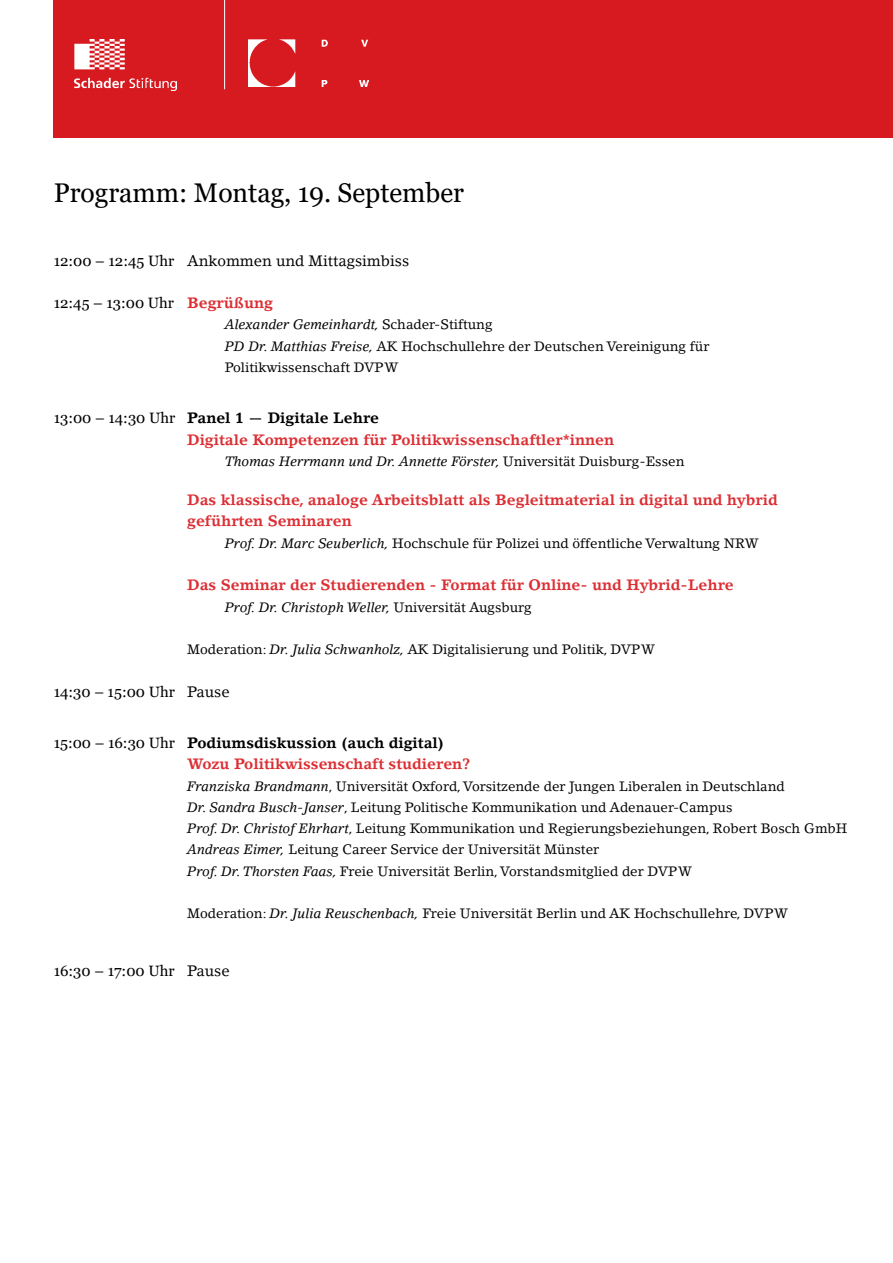
<style>
.page{position:relative;width:893px;height:1263px;background:#fff}
.page>*{position:absolute;margin:0;border:0;box-sizing:border-box;transform-origin:0 0}
.t1{font:27px "Georgia";color:#000}
.Aufzählungszeichen{font:700 15px "Lino Letter Std";color:#dc2f34}
.Absatzformat_5{font:700 15px "Lino Letter Std";color:#dc2f34}
.Aufzählungszeichen-2{font:700 15px "Lino Letter Std";color:#000}
.t2{font:15px "Georgia";color:#000}
.t3{font:15px "Lino Letter Std";color:#000}
.Absatzformat_5-2{font:13.5px "Lino Letter Std";color:#000}
.Absatzformat_3{font:italic 13.5px "Lino Letter Std";color:#000}
.Absatzformat_3-2{font:13.5px "Lino Letter Std";color:#000}
.Aufzählungszeichen-3{font:13.5px "Lino Letter Std";color:#000}
.Aufzählungszeichen-4{font:italic 13.5px "Lino Letter Std";color:#000}
.s1{font-family:"Georgia"}
.s2{font-family:"Lino Letter Std";font-weight:700;color:#dc2f34}
.s3{font-style:normal}
.s4{font-style:italic}
.s5{font-family:"Georgia";font-weight:400}
.s6{font-family:"Lino Letter Std"}
</style>
<div class="page">
<div style="left:54px;top:0;width:839px;height:138px;background:#d71920"></div>
<img style="left:74px;top:39px;width:102px;height:51px">
<hr style="left:224px;top:0;width:1px;height:89px;background:#fff">
<img style="left:249px;top:39px;width:120px;height:47px">
<p class="t1" style="left:54px;top:176px;width:412px">Programm: Montag, 19. September</p>
<p class="t3" style="left:54px;top:251px;width:357px"><span class="s1">12:00 – 12:45 Uhr</span> Ankommen und Mittagsimbiss</p>
<p class="t2" style="left:54px;top:294px;width:221px">12:45 – 13:00 Uhr <span class="s2">Begrüßung</span></p>
<p class="Absatzformat_3" style="left:225px;top:316px;width:269px">Alexander Gemeinhardt, <span class="s3">Schader-Stiftung</span></p>
<p class="Absatzformat_5-2" style="left:225px;top:338px;width:486px"><span class="s4">PD Dr. Matthias Freise,</span> AK Hochschullehre der Deutschen Vereinigung für</p>
<p class="Absatzformat_5-2" style="left:225px;top:359px;width:175px">Politikwissenschaft DVPW</p>
<p class="Aufzählungszeichen-2" style="left:54px;top:409px;width:327px"><span class="s5">13:00 – 14:30 Uhr</span> Panel 1 — Digitale Lehre</p>
<p class="Absatzformat_5" style="left:187px;top:430px;width:428px">Digitale Kompetenzen für Politikwissenschaftler*innen</p>
<p class="Absatzformat_3" style="left:225px;top:453px;width:461px">Thomas Herrmann und Dr. Annette Förster, <span class="s3">Universität Duisburg-Essen</span></p>
<p class="Aufzählungszeichen" style="left:187px;top:491px;width:592px">Das klassische, analoge Arbeitsblatt als Begleitmaterial in digital und hybrid</p>
<p class="Aufzählungszeichen" style="left:187px;top:512px;width:166px">geführten Seminaren</p>
<p class="Absatzformat_3-2" style="left:225px;top:535px;width:536px"><span class="s4">Prof. Dr. Marc Seuberlich,</span> Hochschule für Polizei und öffentliche Verwaltung NRW</p>
<p class="Aufzählungszeichen" style="left:187px;top:576px;width:548px">Das Seminar der Studierenden - Format für Online- und Hybrid-Lehre</p>
<p class="Aufzählungszeichen-4" style="left:225px;top:599px;width:309px">Prof. Dr. Christoph Weller, <span class="s3">Universität Augsburg</span></p>
<p class="Aufzählungszeichen-3" style="left:187px;top:641px;width:469px">Moderation: <span class="s4">Dr. Julia Schwanholz,</span> AK Digitalisierung und Politik, DVPW</p>
<p class="t2" style="left:54px;top:682px;width:178px">14:30 – 15:00 Uhr <span class="s6">Pause</span></p>
<p class="Aufzählungszeichen-2" style="left:54px;top:734px;width:392px"><span class="s5">15:00 – 16:30 Uhr</span> Podiumsdiskussion (auch digital)</p>
<p class="Absatzformat_5" style="left:187px;top:755px;width:285px">Wozu Politikwissenschaft studieren?</p>
<p class="Absatzformat_5-2" style="left:187px;top:778px;width:599px"><span class="s4">Franziska Brandmann</span>, Universität Oxford, Vorsitzende der Jungen Liberalen in Deutschland</p>
<p class="Absatzformat_5-2" style="left:187px;top:799px;width:547px"><span class="s4">Dr. Sandra Busch-Janser</span>, Leitung Politische Kommunikation und Adenauer-Campus</p>
<p class="Absatzformat_5-2" style="left:187px;top:820px;width:662px"><span class="s4">Prof. Dr. Christof Ehrhart</span>, Leitung Kommunikation und Regierungsbeziehungen, Robert Bosch GmbH</p>
<p class="Absatzformat_5-2" style="left:187px;top:841px;width:413px"><span class="s4">Andreas Eimer,</span> Leitung Career Service der Universität Münster</p>
<p class="Absatzformat_5-2" style="left:187px;top:863px;width:507px"><span class="s4">Prof. Dr. Thorsten Faas,</span> Freie Universität Berlin, Vorstandsmitglied der DVPW</p>
<p class="Absatzformat_5-2" style="left:187px;top:905px;width:603px">Moderation: <span class="s4">Dr. Julia Reuschenbach,</span> Freie Universität Berlin und AK Hochschullehre, DVPW</p>
<p class="t2" style="left:54px;top:962px;width:178px">16:30 – 17:00 Uhr <span class="s6">Pause</span></p>
</div>
